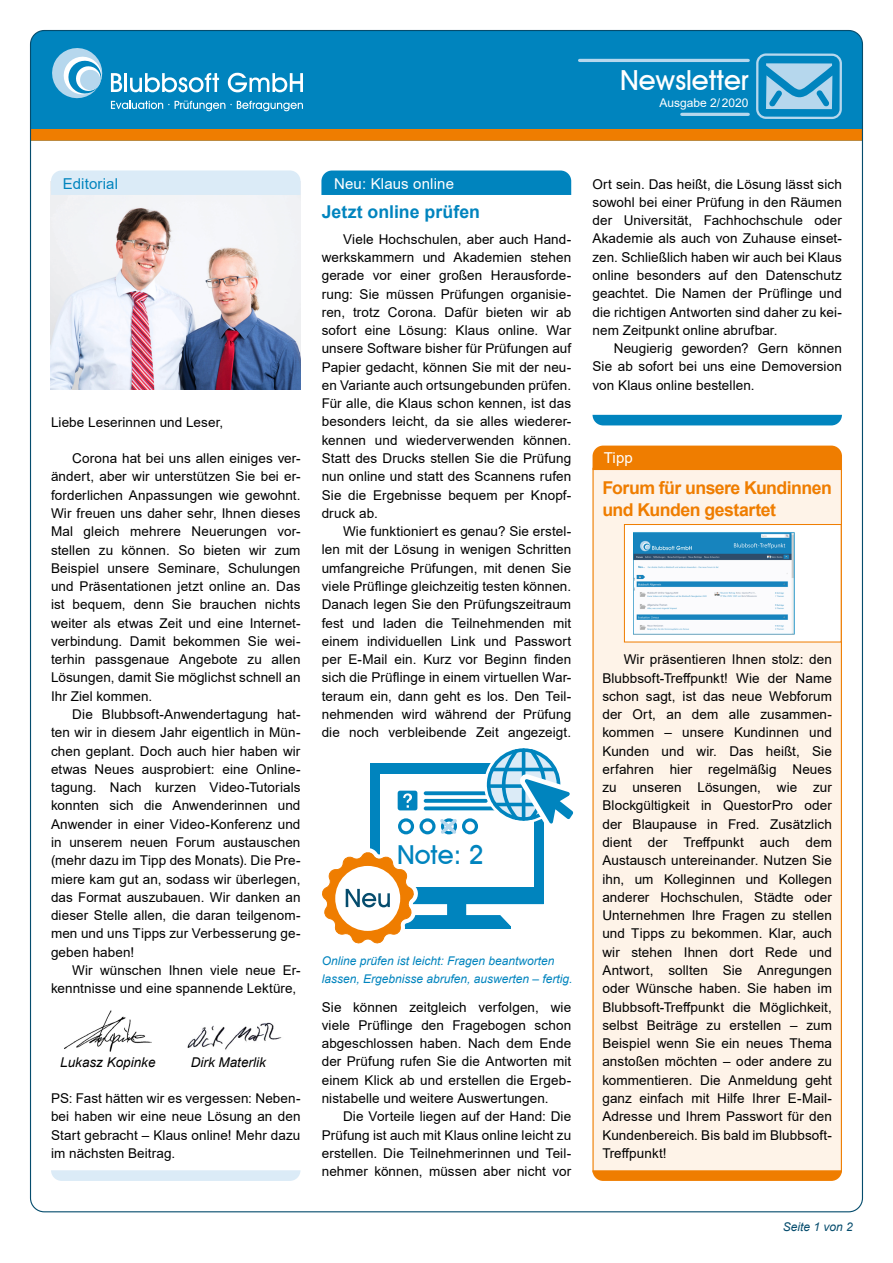
<style>
.page{position:relative;width:893px;height:1263px;background:#fff}
.page>*{position:absolute;margin:0;border:0;box-sizing:border-box;transform-origin:0 0}
.t1{font:500 27.75px "Avant Garde IT Cby BT";color:#fff}
.t2{font:500 26.1px "Avant Garde IT Cby BT";color:#0084be}
.t3{font:700 17.7px/21.3px "Arial";letter-spacing:-.03em;color:#ef7d00}
.t4{font:700 17.7px "Arial";color:#0084be}
.t5{font:15px "Arial";letter-spacing:.01em;color:#fff}
.t6{font:15px "Arial";letter-spacing:.01em;color:#0084be}
.t7{font:13.5px/18.3px "Arial";letter-spacing:.005em;color:#000;text-align:justify}
.t8{font:italic 13.5px "Arial";color:#000}
.t9{font:italic 12px/18px "Arial";color:#0084be}
.t10{font:12px "Arial";color:#fff}
.t11{font:italic 12px "Arial";color:#054c6d}
</style>
<div class="page">
<div style="left:31px;top:31px;width:831px;height:98px;background:#0084be"></div>
<div style="left:31px;top:129px;width:831px;height:12px;background:#ef7d00"></div>
<svg style="left:756px;top:53px;width:86px;height:66px;background:#5aadd5"></svg>
<hr style="left:682px;top:113px;width:66px;height:3px;background:#b6d7ed">
<hr style="left:580px;top:59px;width:168px;height:3px;background:#b6d7ed">
<svg style="left:49px;top:44px;width:254px;height:67px;background:#2f9ac9"></svg>
<img style="left:51px;top:195px;width:249px;height:195px">
<div style="left:592px;top:415px;width:250px;height:10px;background:#0084be"></div>
<svg style="left:51px;top:1170px;width:249px;height:11px;background:#dcebf7"></svg>
<div style="left:592px;top:468px;width:250px;height:704px;background:#fef3e8;border:1px solid #ef7d00"></div>
<svg style="left:592px;top:1170px;width:250px;height:11px;background:#ef830c"></svg>
<div style="left:592px;top:446px;width:250px;height:24px;background:#ef7d00"></div>
<div style="left:51px;top:170px;width:249px;height:25px;background:#dbebf7"></div>
<div style="left:321px;top:171px;width:250px;height:24px;background:#0084be"></div>
<div style="left:624px;top:524px;width:217px;height:118px;background:#fff;border:1px solid #ef7d00"></div>
<img style="left:64px;top:1010px;width:88px;height:42px">
<img style="left:187px;top:1022px;width:95px;height:28px">
<img style="left:634px;top:532px;width:160px;height:103px">
<svg style="left:322px;top:748px;width:252px;height:196px"></svg>
<h1 class="t1" style="left:620px;top:63px;width:130px">Newsletter</h1>
<p class="t10" style="left:659px;top:95px;width:90px">Ausgabe 2/2020</p>
<p class="t6" style="left:63px;top:173px;width:57px">Editorial</p>
<p class="t5" style="left:334px;top:173px;width:121px">Neu: Klaus online</p>
<p class="t7" style="left:51px;top:412px;width:174px">Liebe Leserinnen und Leser,</p>
<p class="t7" style="left:51px;top:449px;width:251px;text-indent:21px">Corona hat bei uns allen einiges ver&shy;ändert, aber wir unterstützen Sie bei er&shy;forderlichen Anpassungen wie gewohnt.<br>Wir freuen uns daher sehr, Ihnen dieses Mal gleich mehrere Neuerungen vor&shy;stellen zu können. So bieten wir zum Beispiel unsere Seminare, Schulungen und Präsentationen jetzt online an. Das ist bequem, denn Sie brauchen nichts weiter als etwas Zeit und eine Internet&shy;verbindung. Damit bekommen Sie wei&shy;terhin passgenaue Angebote zu allen Lösungen, damit Sie möglichst schnell an Ihr Ziel kommen.</p>
<p class="t7" style="left:51px;top:705px;width:251px;text-indent:21px">Die Blubbsoft-Anwendertagung hat&shy;ten wir in diesem Jahr eigentlich in Mün&shy;chen geplant. Doch auch hier haben wir etwas Neues ausprobiert: eine Online&shy;tagung. Nach kurzen Video-Tutorials konnten sich die Anwenderinnen und Anwender in einer Video-Konferenz und in unserem neuen Forum austauschen (mehr dazu im Tipp des Monats). Die Pre&shy;miere kam gut an, sodass wir überlegen, das Format auszubauen. Wir danken an dieser Stelle allen, die daran teilgenom&shy;men und uns Tipps zur Verbesserung ge&shy;geben haben!</p>
<p class="t7" style="left:51px;top:961px;width:251px;text-indent:21px">Wir wünschen Ihnen viele neue Er&shy;kenntnisse und eine spannende Lektüre,</p>
<p class="t8" style="left:60px;top:1053px;width:97px">Lukasz Kopinke</p>
<p class="t8" style="left:191px;top:1053px;width:76px">Dirk Materlik</p>
<p class="t7" style="left:51px;top:1089px;width:251px">PS: Fast hätten wir es vergessen: Neben&shy;bei haben wir eine neue Lösung an den Start gebracht – Klaus online! Mehr dazu im nächsten Beitrag.</p>
<h3 class="t4" style="left:322px;top:200px;width:160px">Jetzt online prüfen</h3>
<p class="t7" style="left:322px;top:230px;width:251px;text-indent:21px">Viele Hochschulen, aber auch Hand&shy;werkskammern und Akademien stehen gerade vor einer großen Herausforde&shy;rung: Sie müssen Prüfungen organisie&shy;ren, trotz Corona. Dafür bieten wir ab sofort eine Lösung: Klaus online. War unsere Software bisher für Prüfungen auf Papier gedacht, können Sie mit der neu&shy;en Variante auch ortsungebunden prüfen.<br>Für alle, die Klaus schon kennen, ist das besonders leicht, da sie alles wiederer&shy;kennen und wiederverwenden können.<br>Statt des Drucks stellen Sie die Prüfung nun online und statt des Scannens rufen Sie die Ergebnisse bequem per Knopf&shy;druck ab.</p>
<p class="t7" style="left:322px;top:522px;width:251px;text-indent:21px">Wie funktioniert es genau? Sie erstel&shy;len mit der Lösung in wenigen Schritten umfangreiche Prüfungen, mit denen Sie viele Prüflinge gleichzeitig testen können.<br>Danach legen Sie den Prüfungszeitraum fest und laden die Teilnehmenden mit einem individuellen Link und Passwort per E-Mail ein. Kurz vor Beginn finden sich die Prüflinge in einem virtuellen War&shy;teraum ein, dann geht es los. Den Teil&shy;nehmenden wird während der Prüfung die noch verbleibende Zeit angezeigt.</p>
<h2 class="t2" style="left:397px;top:839px;width:88px">Note: 2</h2>
<p class="t9" style="left:322px;top:952px;width:252px">Online prüfen ist leicht: Fragen beantworten lassen, Ergebnisse abrufen, auswerten – fertig.</p>
<p class="t7" style="left:322px;top:997px;width:251px">Sie können zeitgleich verfolgen, wie viele Prüflinge den Fragebogen schon abgeschlossen haben. Nach dem Ende der Prüfung rufen Sie die Antworten mit einem Klick ab und erstellen die Ergeb&shy;nistabelle und weitere Auswertungen.</p>
<p class="t7" style="left:322px;top:1107px;width:251px;text-indent:21px">Die Vorteile liegen auf der Hand: Die Prüfung ist auch mit Klaus online leicht zu erstellen. Die Teilnehmerinnen und Teil&shy;nehmer können, müssen aber nicht vor</p>
<p class="t7" style="left:592px;top:175px;width:251px">Ort sein. Das heißt, die Lösung lässt sich sowohl bei einer Prüfung in den Räumen der Universität, Fachhochschule oder Akademie als auch von Zuhause einset&shy;zen. Schließlich haben wir auch bei Klaus online besonders auf den Datenschutz geachtet. Die Namen der Prüflinge und die richtigen Antworten sind daher zu kei&shy;nem Zeitpunkt online abrufbar.</p>
<p class="t7" style="left:592px;top:339px;width:251px;text-indent:21px">Neugierig geworden? Gern können Sie ab sofort bei uns eine Demoversion von Klaus online bestellen.</p>
<p class="t5" style="left:604px;top:447px;width:31px">Tipp</p>
<h3 class="t3" style="left:602px;top:478px;width:231px">Forum für unsere Kundinnen und Kunden gestartet</h3>
<p class="t7" style="left:602px;top:650px;width:231px;text-indent:21px">Wir präsentieren Ihnen stolz: den Blubbsoft-Treffpunkt! Wie der Name schon sagt, ist das neue Webforum der Ort, an dem alle zusammen&shy;kommen – unsere Kundinnen und Kunden und wir. Das heißt, Sie erfahren hier regelmäßig Neues zu unseren Lösungen, wie zur Blockgültigkeit in QuestorPro oder der Blaupause in Fred. Zusätzlich dient der Treffpunkt auch dem Austausch untereinander. Nutzen Sie ihn, um Kolleginnen und Kollegen anderer Hochschulen, Städte oder Unternehmen Ihre Fragen zu stellen und Tipps zu bekommen. Klar, auch wir stehen Ihnen dort Rede und Antwort, sollten Sie Anregungen oder Wünsche haben. Sie haben im Blubbsoft-Treffpunkt die Möglichkeit, selbst Beiträge zu erstellen – zum Beispiel wenn Sie ein neues Thema anstoßen möchten – oder andere zu kommentieren. Die Anmeldung geht ganz einfach mit Hilfe Ihrer E-Mail-Adresse und Ihrem Passwort für den Kundenbereich. Bis bald im Blubbsoft-Treffpunkt!</p>
<p class="t11" style="left:783px;top:1219px;width:72px">Seite 1 von 2</p>
</div>
